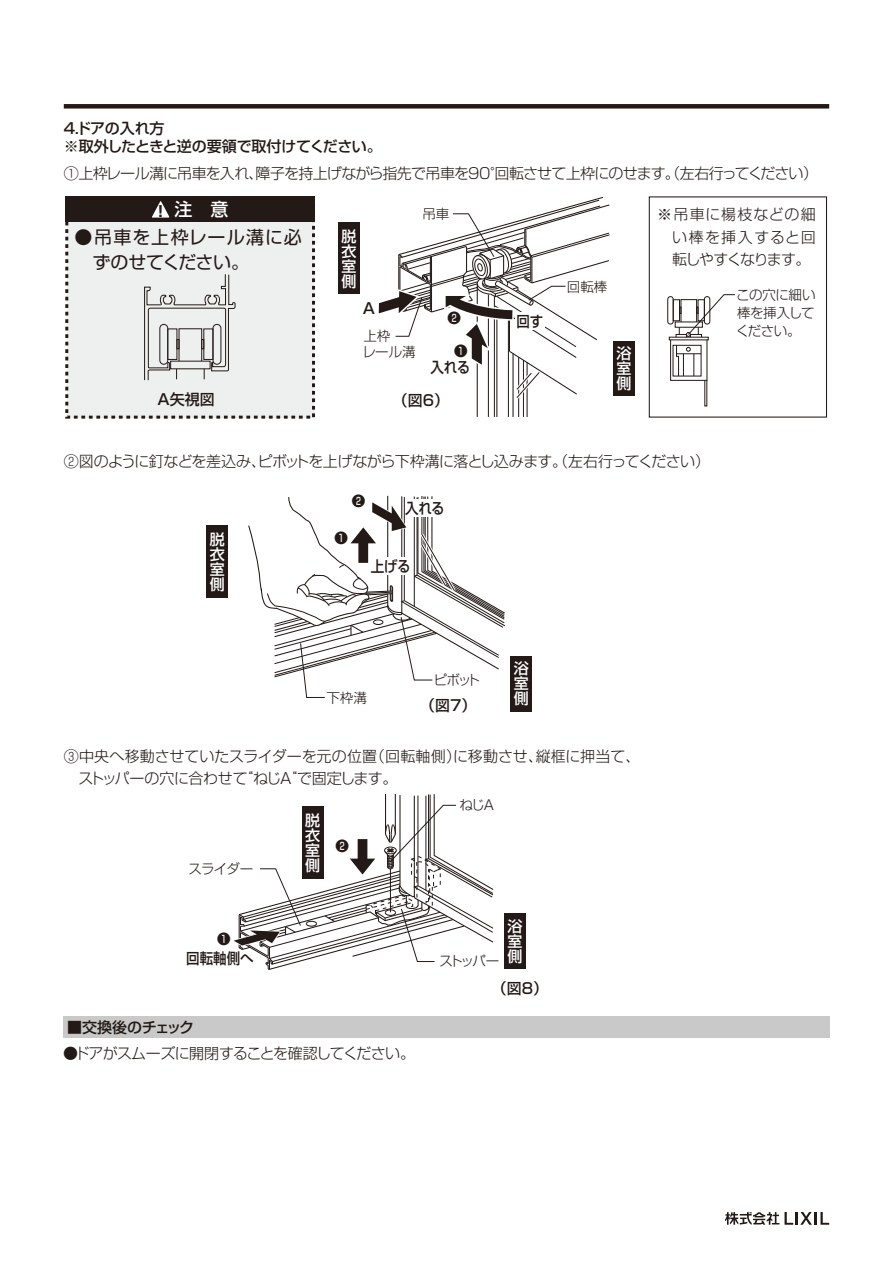
<style>
.page{position:relative;width:893px;height:1263px;background:#fff}
.page>*{position:absolute;margin:0;border:0;box-sizing:border-box;transform-origin:0 0}
.t1{font:18px/24.8px "Shin Go Pro Regular 90 pv RKSJ H";letter-spacing:.035em;color:#231916}
.t2{font:18px "Shin Go Pro Medium 90 pv RKSJ H";color:#fff}
.t3{font:15px/22.5px "Shin Go Pro Light 90 pv RKSJ H";letter-spacing:-.035em;color:#231916;text-align:justify}
.t4{font:15px/22.5px "Shin Go Pro Light 90 pv RKSJ H";letter-spacing:-.015em;color:#231916}
.t5{font:15px/18px "Shin Go Pro Medium 90 pv RKSJ H";letter-spacing:-.01em;color:#231916}
.t6{font:15px "Shin Go Pro Light 90 pv RKSJ H";letter-spacing:-.06em;color:#231916}
.t7{font:15px/15px "Shin Go Pro Medium 90 pv RKSJ H";color:#fff;text-align:justify}
.t8{font:15px "Shin Go Pro Medium 90 pv RKSJ H";letter-spacing:-.01em;color:#231916;scale:.9 1}
.t9{font:13.5px/18px "Shin Go Pro Light 90 pv RKSJ H";letter-spacing:-.035em;color:#231916}
.t10{font:13.5px "Shin Go Pro Medium 90 pv RKSJ H";color:#231916}
.s1{font-family:"Shin Go Pro Bold 90 pv RKSJ H";font-size:15.15px;color:#231916}
</style>
<div class="page">
<div style="left:64px;top:104px;width:765px;height:5px;background:#231916"></div>
<div style="left:63px;top:1016px;width:766px;height:22px;background:#c9c9ca"></div>
<div style="left:67px;top:199px;width:247px;height:218px;background:#eeefef"></div>
<div style="left:65px;top:197px;width:250px;height:222px;border:3px dashed #231916"></div>
<div style="left:65px;top:196px;width:250px;height:26px;background:#231916"></div>
<svg style="left:152px;top:201px;width:17px;height:17px"></svg>
<hr style="left:477px;top:284px;width:1px;height:133px;background:#231916">
<hr style="left:508px;top:314px;width:1px;height:103px;background:#231916">
<hr style="left:512px;top:353px;width:2px;height:64px;background:#231916">
<hr style="left:518px;top:357px;width:1px;height:60px;background:#231916">
<hr style="left:523px;top:360px;width:1px;height:57px;background:#231916">
<hr style="left:527px;top:362px;width:1px;height:55px;background:#231916">
<hr style="left:488px;top:294px;width:1px;height:123px;background:#231916">
<hr style="left:494px;top:296px;width:1px;height:121px;background:#231916">
<hr style="left:496px;top:307px;width:1px;height:110px;background:#231916">
<svg style="left:378px;top:197px;width:232px;height:205px"></svg>
<div style="left:667px;top:296px;width:7px;height:28px;border:1px solid #231916;border-radius:3px"></div>
<div style="left:673px;top:299px;width:7px;height:22px;border:1px solid #231916"></div>
<div style="left:670px;top:339px;width:37px;height:42px;border:1px solid #231916"></div>
<svg style="left:676px;top:345px;width:25px;height:32px"></svg>
<svg style="left:675px;top:294px;width:60px;height:44px"></svg>
<div style="left:649px;top:196px;width:178px;height:222px;border:1px solid #231916"></div>
<svg style="left:144px;top:274px;width:92px;height:107px"></svg>
<svg style="left:248px;top:495px;width:258px;height:203px"></svg>
<div style="left:207px;top:525px;width:21px;height:72px;background:#231916"></div>
<div style="left:511px;top:656px;width:21px;height:55px;background:#231916"></div>
<div style="left:338px;top:223px;width:22px;height:71px;background:#231916"></div>
<div style="left:613px;top:341px;width:22px;height:54px;background:#231916"></div>
<div style="left:504px;top:913px;width:22px;height:56px;background:#231916"></div>
<div style="left:516px;top:312px;width:29px;height:18px;background:#fff"></div>
<div style="left:378px;top:557px;width:35px;height:18px;background:#fff"></div>
<div style="left:412px;top:499px;width:35px;height:17px;background:#fff"></div>
<svg style="left:233px;top:794px;width:261px;height:176px"></svg>
<svg style="left:725px;top:1212px;width:104px;height:13px"></svg>
<p class="t5" style="left:64px;top:121px;width:320px">4．ドアの入れ方<br>※取外したときと逆の要領で取付けてください。</p>
<p class="t6" style="left:64px;top:167px;width:756px">①上枠レール溝に吊車を入れ、障子を持上げながら指先で吊車を90°回転させて上枠にのせます。（左右行ってください）</p>
<p class="t2" style="left:158px;top:203px;width:72px"><span class="s1">!</span> 注　意</p>
<p class="t1" style="left:92px;top:227px;width:211px;text-indent:-18px">●吊車を上枠レール溝に必ずのせてください。</p>
<p class="t5" style="left:158px;top:392px;width:59px">A矢視図</p>
<p class="t7" style="left:341px;top:231px;width:16px">脱衣室側</p>
<p class="t5" style="left:363px;top:301px;width:14px">A</p>
<p class="t9" style="left:362px;top:329px;width:55px;line-height:16.2px">上枠<br>レール溝</p>
<p class="t9" style="left:422px;top:206px;width:28px">吊車</p>
<p class="t10" style="left:447px;top:313px;width:15px">❷</p>
<p class="t10" style="left:454px;top:346px;width:15px">❶</p>
<p class="t8" style="left:431px;top:362px;width:46px">入れる</p>
<p class="t5" style="left:393px;top:394px;width:58px">（図6）</p>
<p class="t8" style="left:517px;top:316px;width:31px">回す</p>
<p class="t9" style="left:567px;top:279px;width:42px">回転棒</p>
<p class="t7" style="left:617px;top:348px;width:16px">浴室側</p>
<p class="t3" style="left:672px;top:205px;width:145px;text-indent:-15px">※吊車に楊枝などの細い棒を挿入すると回転しやすくなります。</p>
<p class="t9" style="left:736px;top:287px;width:81px;text-align:justify">この穴に細い棒を挿入してください。</p>
<p class="t3" style="left:64px;top:453px;width:648px">②図のように釘などを差込み、ピボットを上げながら下枠溝に落とし込みます。（左右行ってください）</p>
<p class="t7" style="left:210px;top:534px;width:16px">脱衣室側</p>
<p class="t10" style="left:352px;top:496px;width:15px">❷</p>
<p class="t10" style="left:334px;top:533px;width:15px">❶</p>
<p class="t8" style="left:405px;top:503px;width:46px">入れる</p>
<p class="t8" style="left:371px;top:561px;width:46px">上げる</p>
<p class="t9" style="left:326px;top:690px;width:42px">下枠溝</p>
<p class="t9" style="left:434px;top:673px;width:48px">ピボット</p>
<p class="t5" style="left:420px;top:698px;width:58px">（図7）</p>
<p class="t7" style="left:514px;top:663px;width:16px">浴室側</p>
<p class="t4" style="left:78px;top:747px;width:563px;text-indent:-15px">③中央へ移動させていたスライダーを元の位置（回転軸側）に移動させ、縦框に押当て、ストッパーの穴に合わせて“ねじA“で固定します。</p>
<p class="t9" style="left:189px;top:861px;width:66px">スライダー</p>
<p class="t10" style="left:217px;top:933px;width:15px">❶</p>
<p class="t8" style="left:186px;top:953px;width:76px">回転軸側へ</p>
<p class="t7" style="left:305px;top:815px;width:16px">脱衣室側</p>
<p class="t10" style="left:335px;top:841px;width:15px">❷</p>
<p class="t5" style="left:67px;top:1020px;width:129px">■交換後のチェック</p>
<p class="t3" style="left:63px;top:1044px;width:354px">●ドアがスムーズに開閉することを確認してください。</p>
<p class="t9" style="left:460px;top:798px;width:36px">ねじA</p>
<p class="t9" style="left:440px;top:954px;width:61px">ストッパー</p>
<p class="t7" style="left:507px;top:921px;width:16px">浴室側</p>
<p class="t5" style="left:492px;top:981px;width:58px">（図8）</p>
</div>
